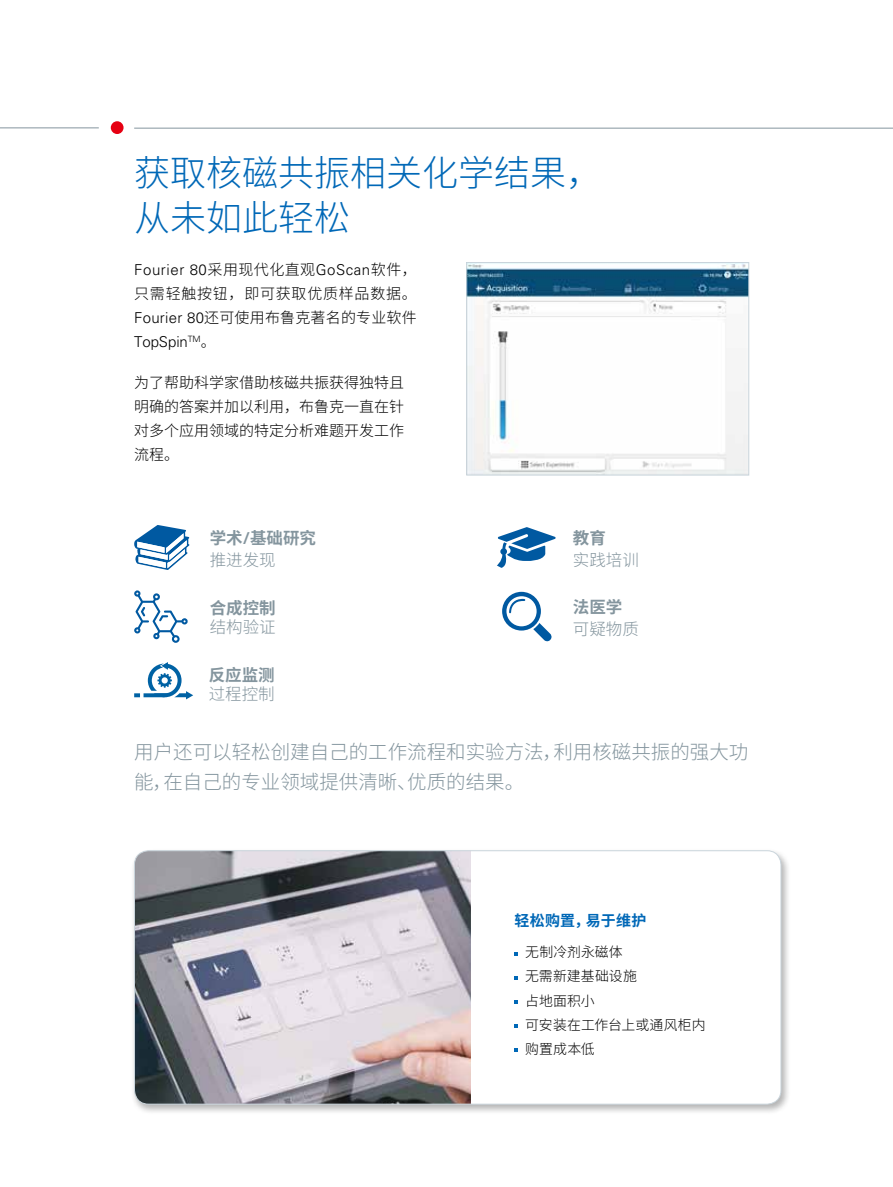
<style>
.page{position:relative;width:893px;height:1187px;background:#fff}
.page>*{position:absolute;margin:0;border:0;box-sizing:border-box;transform-origin:0 0}
.t1{font:300 36px/45px "Source Han Sans CN";color:#0068b7}
.t2{font:300 19.5px/30px "Source Han Sans CN";color:#84959e}
.t3{font:700 16.5px/21.8px "Source Han Sans CN";color:#84959e}
.t4{font:300 16.5px "Source Han Sans CN";color:#84959e}
.t5{font:300 15px/24px "Source Han Sans CN";color:#000;text-align:justify}
.t6{font:300 15px/24px "Source Han Sans CN";letter-spacing:.05em;color:#000}
.t7{font:300 15px "Univers LT Std";letter-spacing:.04em;color:#000}
.t8{font:300 15px "Univers LT Std";letter-spacing:-.005em;color:#000}
.t9{font:700 15px "Source Han Sans CN";letter-spacing:.01em;color:#0068b7}
.t10{font:300 13.8px/24px "Source Han Sans CN";letter-spacing:.01em;color:#000}
.s1{font-family:"Source Han Sans CN"}
.s2{font-family:"Univers LT Std"}
.s3{font-weight:300}
</style>
<div class="page">
<div style="left:111px;top:121px;width:13px;height:13px;background:#e60012;border-radius:50%"></div>
<hr style="left:134px;top:128px;width:759px;height:1px;background:#84959e">
<svg style="left:497px;top:527px;width:59px;height:41px"></svg>
<svg style="left:502px;top:591px;width:50px;height:50px"></svg>
<svg style="left:134px;top:590px;width:54px;height:53px"></svg>
<svg style="left:134px;top:525px;width:55px;height:45px"></svg>
<svg style="left:466px;top:262px;width:283px;height:213px"></svg>
<div style="left:130px;top:848px;width:661px;height:267px;background:#000;opacity:.3"></div>
<div style="left:134px;top:850px;width:647px;height:254px;background:#fff;border-radius:14px"></div>
<img style="left:134px;top:850px;width:337px;height:254px">
<div style="left:134px;top:850px;width:647px;height:254px;border:1px solid #cad5dc;border-radius:14px"></div>
<svg style="left:134px;top:662px;width:59px;height:37px"></svg>
<hr style="left:0;top:127px;width:99px;height:1px;background:#84959e">
<h1 class="t1" style="left:134px;top:151px;width:469px">获取核磁共振相关化学结果，从未如此轻松</h1>
<p class="t7" style="left:134px;top:260px;width:284px">Fourier 80<span class="s1">采用现代化直观</span>GoScan<span class="s1">软件，</span></p>
<p class="t6" style="left:134px;top:281px;width:284px">只需轻触按钮，即可获取优质样品数据。<br><span class="s2">Fourier 80</span>还可使用布鲁克著名的专业软件</p>
<p class="t8" style="left:134px;top:332px;width:83px">TopSpin<sup>TM</sup><span class="s1">。</span></p>
<p class="t5" style="left:134px;top:370px;width:271px">为了帮助科学家借助核磁共振获得独特且明确的答案并加以利用，布鲁克一直在针对多个应用领域的特定分析难题开发工作流程。</p>
<p class="t3" style="left:210px;top:527px;width:108px">学术<span class="s2">/</span>基础研究<span class="s3">推进发现</span></p>
<p class="t3" style="left:210px;top:598px;width:67px">合成控制</p>
<p class="t4" style="left:210px;top:618px;width:67px">结构验证</p>
<p class="t3" style="left:209px;top:664px;width:67px">反应监测</p>
<p class="t4" style="left:209px;top:684px;width:67px">过程控制</p>
<p class="t3" style="left:573px;top:527px;width:34px">教育</p>
<p class="t4" style="left:573px;top:550px;width:67px">实践培训</p>
<p class="t3" style="left:573px;top:596px;width:51px">法医学</p>
<p class="t4" style="left:573px;top:619px;width:67px">可疑物质</p>
<h2 class="t2" style="left:134px;top:737px;width:616px">用户还可以轻松创建自己的工作流程和实验方法，利用核磁共振的强大功能，在自己的专业领域提供清晰、优质的结果。</h2>
<p class="t9" style="left:515px;top:912px;width:133px">轻松购置，易于维护</p>
<p class="t10" style="left:525px;top:940px;width:182px">无制冷剂永磁体<br>无需新建基础设施<br>占地面积小<br>可安装在工作台上或通风柜内购置成本低</p>
</div>
